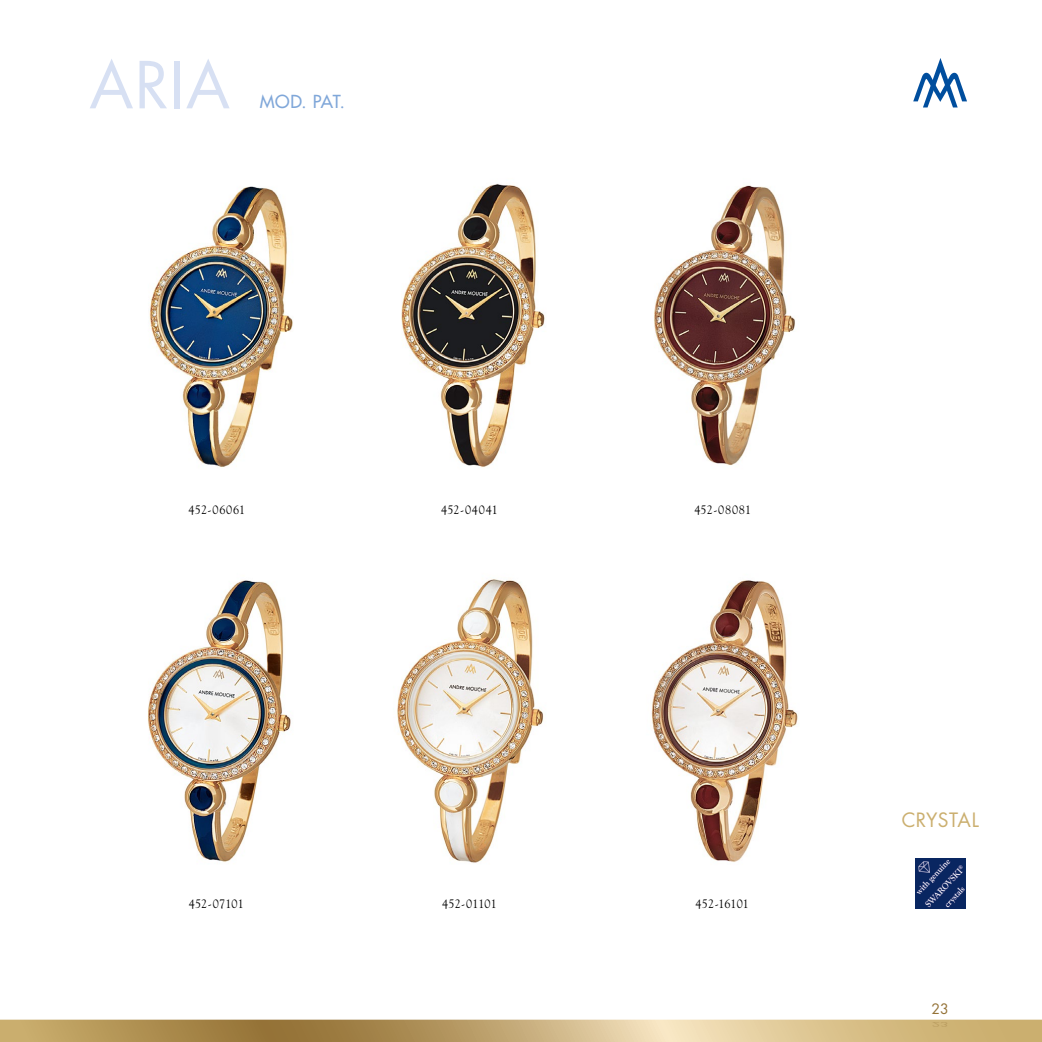
<style>
.page{position:relative;width:1042px;height:1042px;background:#fff}
.page>*{position:absolute;margin:0;border:0;box-sizing:border-box;transform-origin:0 0}
._2Serie-softblau{font:63px "Futura";color:#d7e0f3}
.Zusatz{font:19.25px "Futura";letter-spacing:.015em;color:#cbaf6f}
.Mod-Pat{font:17.5px "Futura";color:#80a7d9}
.t1{font:14px "Futura";color:#947237}
._0Numeros{font:12.25px "Goudy";letter-spacing:.01em;color:#000}
._0Numeros-2{font:12.25px "Goudy";letter-spacing:.04em;color:#000}
._0Numeros-3{font:12.25px "Goudy";letter-spacing:.035em;color:#000}
</style>
<div class="page">
<svg style="left:913px;top:58px;width:54px;height:49px"></svg>
<img style="left:915px;top:858px;width:50px;height:50px">
<img style="left:149px;top:186px;width:144px;height:282px">
<img style="left:401px;top:184px;width:144px;height:284px">
<img style="left:654px;top:185px;width:141px;height:281px">
<img style="left:148px;top:580px;width:143px;height:282px">
<img style="left:397px;top:579px;width:147px;height:284px">
<img style="left:651px;top:580px;width:147px;height:282px">
<svg style="left:0;top:1019px;width:1042px;height:23px;background:#c6ab76"></svg>
<p class="_2Serie-softblau" style="left:89px;top:45px;width:142px">ARIA</p>
<p class="Mod-Pat" style="left:260px;top:91px;width:86px">MOD. PAT.</p>
<p class="_0Numeros-3" style="left:189px;top:502px;width:58px">452-06061</p>
<p class="_0Numeros" style="left:189px;top:896px;width:57px">452-07101</p>
<p class="_0Numeros-2" style="left:441px;top:502px;width:58px">452-04041</p>
<p class="_0Numeros" style="left:442px;top:896px;width:56px">452-01101</p>
<p class="_0Numeros-2" style="left:694px;top:502px;width:58px">452-08081</p>
<p class="_0Numeros" style="left:695px;top:896px;width:55px">452-16101</p>
<p class="Zusatz" style="left:901px;top:808px;width:79px">CRYSTAL</p>
<p class="t1" style="left:931px;top:1000px;width:19px">23</p>
</div>
